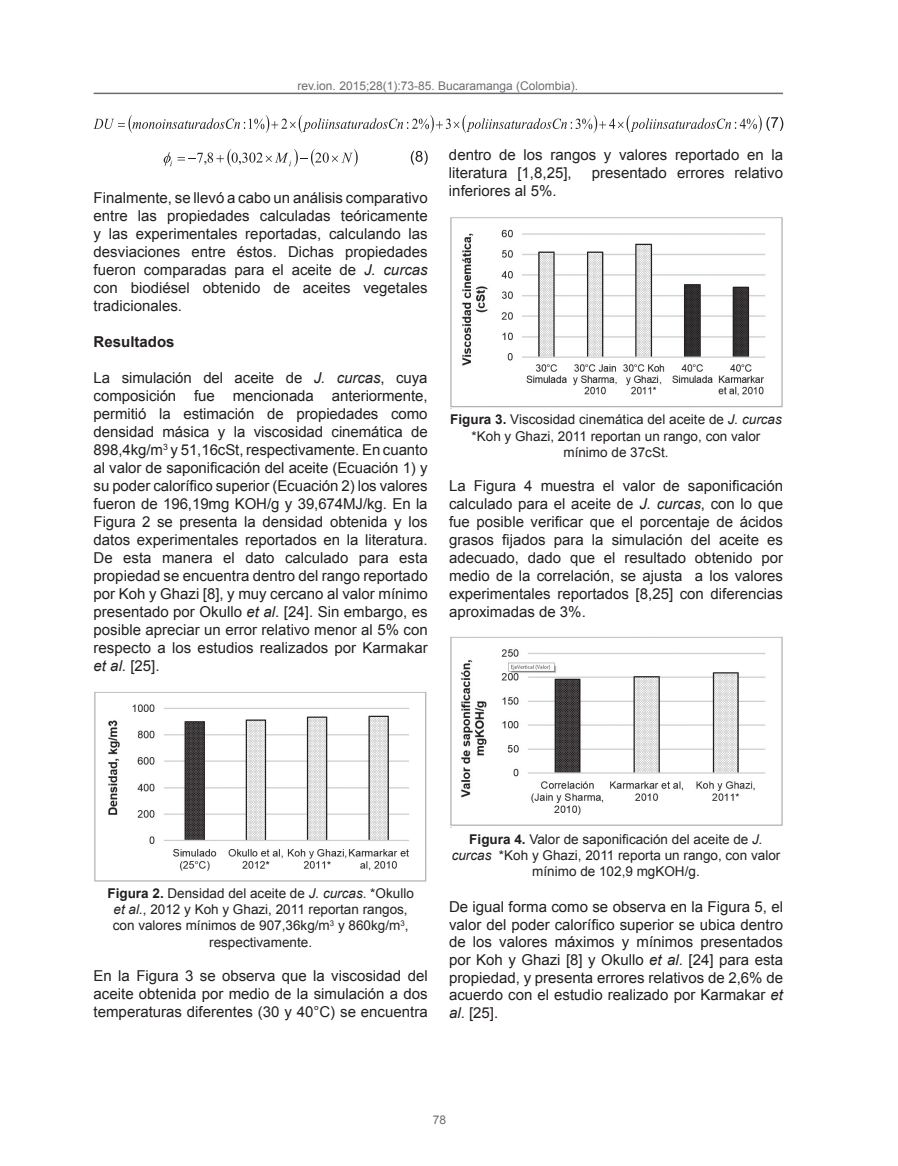
<style>
.page{position:relative;width:898px;height:1166px;background:#fff}
.page>*{position:absolute;margin:0;border:0;box-sizing:border-box;transform-origin:0 0}
.t1{font:15px/18px "Arial";color:#231f20;text-align:justify}
.t2{font:700 15px "Arial";color:#231f20}
.t3{font:13.5px/16.2px "Arial";color:#231f20;text-align:center}
.t4{font:12px "Arial";color:#6c6d70}
.s1{font-style:italic}
.s2{font-weight:700}
</style>
<div class="page">
<hr style="left:94px;top:93px;width:688px;height:1px;background:#6c6d70">
<svg style="left:410px;top:151px;width:17px;height:14px"></svg>
<svg style="left:163px;top:149px;width:194px;height:17px"></svg>
<img style="left:94px;top:692px;width:333px;height:189px">
<img style="left:450px;top:217px;width:332px;height:191px">
<img style="left:450px;top:636px;width:332px;height:190px">
<svg style="left:93px;top:115px;width:690px;height:18px"></svg>
<p class="t4" style="left:297px;top:77px;width:282px">rev.ion. 2015;28(1):73-85. Bucaramanga (Colombia).</p>
<p class="t1" style="left:94px;top:188px;width:335px">Finalmente, se llevó a cabo un análisis comparativo entre las propiedades calculadas teóricamente y las experimentales reportadas, calculando las desviaciones entre éstos. Dichas propiedades fueron comparadas para el aceite de <span class="s1">J. curcas </span>con biodiésel obtenido de aceites vegetales tradicionales.</p>
<p class="t2" style="left:94px;top:331px;width:82px">Resultados</p>
<p class="t1" style="left:94px;top:368px;width:335px">La simulación del aceite de <span class="s1">J. curcas</span>, cuya composición fue mencionada anteriormente, permitió la estimación de propiedades como densidad másica y la viscosidad cinemática de 898,4kg/m<sup>3</sup> y 51,16cSt, respectivamente. En cuanto al valor de saponificación del aceite (Ecuación 1) y su poder calorífico superior (Ecuación 2) los valores fueron de 196,19mg KOH/g y 39,674MJ/kg. En la Figura 2 se presenta la densidad obtenida y los datos experimentales reportados en la literatura.<br>De esta manera el dato calculado para esta propiedad se encuentra dentro del rango reportado por Koh y Ghazi [8], y muy cercano al valor mínimo presentado por Okullo <span class="s1">et al</span>. [24]. Sin embargo, es posible apreciar un error relativo menor al 5% con respecto a los estudios realizados por Karmakar <span class="s1">et al.</span> [25].</p>
<p class="t1" style="left:449px;top:146px;width:335px">dentro de los rangos y valores reportado en la literatura [1,8,25],</p>
<p class="t1" style="left:591px;top:164px;width:193px">presentado errores relativo</p>
<p class="t1" style="left:449px;top:182px;width:109px">inferiores al 5%.</p>
<p class="t3" style="left:450px;top:411px;width:333px"><span class="s2">Figura 3.</span> Viscosidad cinemática del aceite de <span class="s1">J. curcas </span>*Koh y Ghazi, 2011 reportan un rango, con valor mínimo de 37cSt.</p>
<p class="t1" style="left:449px;top:477px;width:335px">La Figura 4 muestra el valor de saponificación calculado para el aceite de <span class="s1">J. curcas</span>, con lo que fue posible verificar que el porcentaje de ácidos grasos fijados para la simulación del aceite es adecuado, dado que el resultado obtenido por medio de la correlación, se ajusta a los valores experimentales reportados [8,25] con diferencias aproximadas de 3%.</p>
<p class="t3" style="left:107px;top:884px;width:308px"><span class="s2">Figura 2.</span> Densidad del aceite de <span class="s1">J. curcas</span>. *Okullo <span class="s1">et al.</span>, 2012 y Koh y Ghazi, 2011 reportan rangos, con valores mínimos de 907,36kg/m<sup>3</sup> y 860kg/m<sup>3</sup>, respectivamente.</p>
<p class="t1" style="left:94px;top:966px;width:335px">En la Figura 3 se observa que la viscosidad del aceite obtenida por medio de la simulación a dos temperaturas diferentes (30 y 40°C) se encuentra</p>
<p class="t3" style="left:451px;top:830px;width:330px"><span class="s2">Figura 4.</span> Valor de saponificación del aceite de <span class="s1">J. curcas</span> *Koh y Ghazi, 2011 reporta un rango, con valor mínimo de 102,9 mgKOH/g.</p>
<p class="t1" style="left:449px;top:897px;width:335px">De igual forma como se observa en la Figura 5, el valor del poder calorífico superior se ubica dentro de los valores máximos y mínimos presentados por Koh y Ghazi [8] y Okullo <span class="s1">et al</span>. [24] para esta propiedad, y presenta errores relativos de 2,6% de acuerdo con el estudio realizado por Karmakar <span class="s1">et al</span>. [25].</p>
<p class="t4" style="left:433px;top:1111px;width:15px">78</p>
</div>
